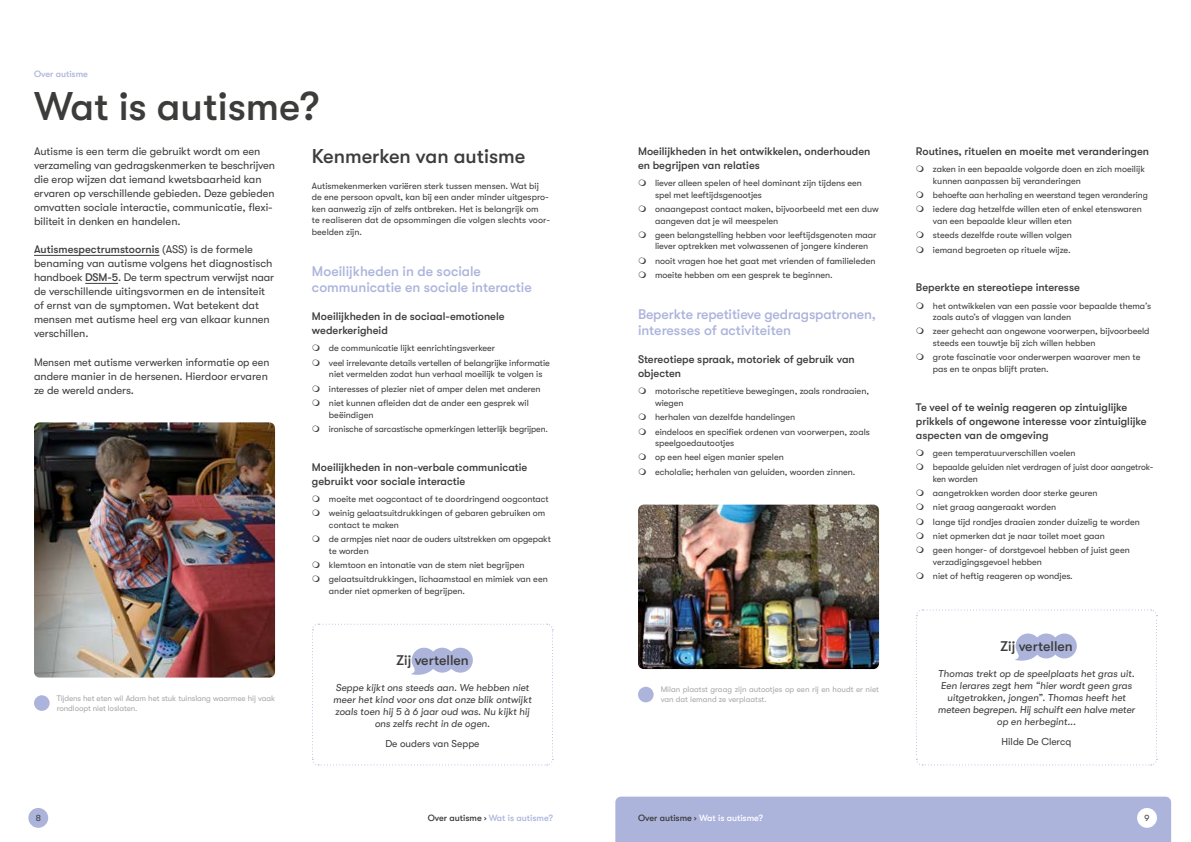
<style>
.page{position:relative;width:1191px;height:842px;background:#fff}
.page>*{position:absolute;margin:0;border:0;box-sizing:border-box;transform-origin:0 0}
.t1{font:500 40px "GT Walsheim Pro";color:#3c3c3b}
.t2{font:500 20px "GT Walsheim Pro";color:#3c3c3b}
.t3{font:500 14px/16px "GT Walsheim Pro";color:#acb4dc}
.t4{font:500 14px "GT Walsheim Pro";color:#3c3c3b}
.t5{font:11px/14px "GT Walsheim Pro";color:#3c3c3b}
.t6{font:500 11px/14px "GT Walsheim Pro";color:#3c3c3b}
.t7{font:italic 10px/12px "GT Walsheim Pro";color:#3c3c3b;text-align:center}
.t8{font:10px "GT Walsheim Pro";color:#3c3c3b}
.t9{font:9px/14.3px "GT Walsheim Pro";color:#3c3c3b}
.t10{font:500 9px "GT Walsheim Pro";color:#acb4dc}
.t11{font:500 9px "GT Walsheim Pro";color:#fff}
.t12{font:8px/10px "GT Walsheim Pro";letter-spacing:-.01em;color:#a8a8a7}
.s1{font-weight:500;color:#3f3f40}
.s2{color:#3c3c3b}
</style>
<div class="page">
<div style="left:615px;top:797px;width:556px;height:45px;background:#acb4dc"></div>
<div style="left:1137px;top:808px;width:20px;height:20px;background:#fff;border-radius:50%"></div>
<div style="left:28px;top:808px;width:20px;height:20px;background:#acb4dc;border-radius:50%"></div>
<hr style="left:34px;top:255px;width:125px;height:1px;background:#3f3f40">
<hr style="left:85px;top:283px;width:33px;height:1px;background:#3f3f40">
<div style="left:34px;top:695px;width:16px;height:16px;background:#acb4dc;border-radius:50%"></div>
<img style="left:34px;top:422px;width:241px;height:255px">
<div style="left:638px;top:687px;width:15px;height:15px;background:#acb4dc;border-radius:50%"></div>
<img style="left:638px;top:505px;width:241px;height:164px">
<svg style="left:916px;top:609px;width:241px;height:157px"></svg>
<svg style="left:312px;top:623px;width:241px;height:143px"></svg>
<p class="t10" style="left:34px;top:69px;width:55px">Over autisme</p>
<h1 class="t1" style="left:34px;top:84px;width:286px">Wat is autisme?</h1>
<p class="t5" style="left:34px;top:145px;width:242px">Autisme is een term die gebruikt wordt om een verzameling van gedragskenmerken te beschrijven die erop wijzen dat iemand kwetsbaarheid kan ervaren op verschillende gebieden. Deze gebieden omvatten sociale interactie, communicatie, flexi&shy;biliteit in denken en handelen.</p>
<p class="t5" style="left:34px;top:243px;width:242px"><span class="s1">Autismespectrumstoornis</span> (ASS) is de formele benaming van autisme volgens het diagnostisch handboek <span class="s1">DSM-5</span>. De term spectrum verwijst naar de verschillende uitingsvormen en de intensiteit of ernst van de symptomen. Wat betekent dat mensen met autisme heel erg van elkaar kunnen verschillen.</p>
<p class="t5" style="left:34px;top:355px;width:237px">Mensen met autisme verwerken informatie op een andere manier in de hersenen. Hierdoor ervaren ze de wereld anders.</p>
<h2 class="t2" style="left:312px;top:145px;width:215px">Kenmerken van autisme</h2>
<p class="t9" style="left:312px;top:180px;width:240px;line-height:11.5px">Autismekenmerken variëren sterk tussen mensen. Wat bij de ene persoon opvalt, kan bij een ander minder uitgespro&shy;ken aanwezig zijn of zelfs ontbreken. Het is belangrijk om<br>te realiseren dat de opsommingen die volgen slechts voor&shy;beelden zijn.</p>
<h3 class="t3" style="left:312px;top:263px;width:221px">Moeilijkheden in de sociale communicatie en sociale interactie</h3>
<p class="t6" style="left:312px;top:310px;width:194px">Moeilijkheden in de sociaal-emotionele wederkerigheid</p>
<p class="t9" style="left:329px;top:341px;width:222px">de communicatie lijkt eenrichtingsverkeer<br>veel irrelevante details vertellen of belangrijke informatie</p>
<p class="t9" style="left:329px;top:367px;width:215px">niet vermelden zodat hun verhaal moeilijk te volgen is interesses of plezier niet of amper delen met anderen niet kunnen afleiden dat de ander een gesprek wil</p>
<p class="t9" style="left:329px;top:407px;width:221px">beëindigen<br>ironische of sarcastische opmerkingen letterlijk begrijpen.</p>
<p class="t6" style="left:312px;top:460px;width:217px">Moeilijkheden in non-verbale communicatie gebruikt voor sociale interactie</p>
<p class="t9" style="left:329px;top:492px;width:221px">moeite met oogcontact of te doordringend oogcontact weinig gelaatsuitdrukkingen of gebaren gebruiken om</p>
<p class="t9" style="left:329px;top:517px;width:223px">contact te maken<br>de armpjes niet naar de ouders uitstrekken om opgepakt</p>
<p class="t9" style="left:329px;top:543px;width:220px">te worden<br>klemtoon en intonatie van de stem niet begrijpen gelaatsuitdrukkingen, lichaamstaal en mimiek van een</p>
<p class="t9" style="left:329px;top:583px;width:138px">ander niet opmerken of begrijpen.</p>
<p class="t6" style="left:638px;top:144px;width:234px">Moeilijkheden in het ontwikkelen, onderhouden en begrijpen van relaties</p>
<p class="t9" style="left:655px;top:177px;width:208px;line-height:11.5px">liever alleen spelen of heel dominant zijn tijdens een spel met leeftijdsgenootjes</p>
<p class="t9" style="left:655px;top:203px;width:225px;line-height:11.5px">onaangepast contact maken, bijvoorbeeld met een duw aangeven dat je wil meespelen</p>
<p class="t9" style="left:655px;top:229px;width:223px;line-height:11.5px">geen belangstelling hebben voor leeftijdsgenoten maar liever optrekken met volwassenen of jongere kinderen</p>
<p class="t9" style="left:655px;top:254px;width:222px">nooit vragen hoe het gaat met vrienden of familieleden moeite hebben om een gesprek te beginnen.</p>
<h3 class="t3" style="left:638px;top:306px;width:240px">Beperkte repetitieve gedragspatronen, interesses of activiteiten</h3>
<p class="t6" style="left:638px;top:352px;width:218px">Stereotiepe spraak, motoriek of gebruik van objecten</p>
<p class="t9" style="left:655px;top:386px;width:215px;line-height:11.5px">motorische repetitieve bewegingen, zoals rondraaien, wiegen</p>
<p class="t9" style="left:655px;top:410px;width:216px">herhalen van dezelfde handelingen<br>eindeloos en specifiek ordenen van voorwerpen, zoals</p>
<p class="t9" style="left:655px;top:436px;width:202px">speelgoedautootjes<br>op een heel eigen manier spelen<br>echolalie; herhalen van geluiden, woorden zinnen.</p>
<h3 class="t4" style="left:396px;top:652px;width:74px">Zij vertellen</h3>
<p class="t7" style="left:333px;top:681px;width:200px">Seppe kijkt ons steeds aan. We hebben niet meer het kind voor ons dat onze blik ontwijkt zoals toen hij 5 à 6 jaar oud was. Nu kijkt hij ons zelfs recht in de ogen.</p>
<p class="t8" style="left:385px;top:738px;width:96px">De ouders van Seppe</p>
<p class="t12" style="left:57px;top:693px;width:220px">Tijdens het eten wil Adam het stuk tuinslang waarmee hij vaak rondloopt niet loslaten.</p>
<p class="t12" style="left:660px;top:685px;width:220px">Milan plaatst graag zijn autootjes op een rij en houdt er niet van dat iemand ze verplaatst.</p>
<p class="t6" style="left:916px;top:144px;width:235px">Routines, rituelen en moeite met veranderingen</p>
<p class="t9" style="left:933px;top:163px;width:213px;line-height:11.5px">zaken in een bepaalde volgorde doen en zich moeilijk kunnen aanpassen bij veranderingen</p>
<p class="t9" style="left:933px;top:188px;width:216px">behoefte aan herhaling en weerstand tegen verandering iedere dag hetzelfde willen eten of enkel etenswaren</p>
<p class="t9" style="left:933px;top:214px;width:140px;text-align:justify">van een bepaalde kleur willen eten steeds dezelfde route willen volgen iemand begroeten op rituele wijze.</p>
<p class="t6" style="left:916px;top:281px;width:165px">Beperkte en stereotiepe interesse</p>
<p class="t9" style="left:933px;top:300px;width:220px;line-height:11.5px">het ontwikkelen van een passie voor bepaalde thema’s zoals auto’s of vlaggen van landen</p>
<p class="t9" style="left:933px;top:326px;width:218px;line-height:11.5px">zeer gehecht aan ongewone voorwerpen, bijvoorbeeld steeds een touwtje bij zich willen hebben</p>
<p class="t9" style="left:933px;top:352px;width:209px;line-height:11.5px">grote fascinatie voor onderwerpen waarover men te pas en te onpas blijft praten.</p>
<p class="t6" style="left:916px;top:400px;width:232px">Te veel of te weinig reageren op zintuiglijke prikkels of ongewone interesse voor zintuiglijke aspecten van de omgeving</p>
<p class="t9" style="left:933px;top:446px;width:222px">geen temperatuurverschillen voelen<br>bepaalde geluiden niet verdragen of juist door aangetrok-</p>
<p class="t9" style="left:933px;top:471px;width:208px">ken worden<br>aangetrokken worden door sterke geuren<br>niet graag aangeraakt worden<br>lange tijd rondjes draaien zonder duizelig te worden niet opmerken dat je naar toilet moet gaan<br>geen honger- of dorstgevoel hebben of juist geen</p>
<p class="t9" style="left:933px;top:555px;width:141px">verzadigingsgevoel hebben<br>niet of heftig reageren op wondjes.</p>
<h3 class="t4" style="left:1000px;top:638px;width:74px">Zij vertellen</h3>
<p class="t7" style="left:937px;top:667px;width:199px">Thomas trekt op de speelplaats het gras uit.<br>Een lerares zegt hem “hier wordt geen gras uitgetrokken, jongen”. Thomas heeft het meteen begrepen. Hij schuift een halve meter op en herbegint...</p>
<p class="t8" style="left:1001px;top:736px;width:71px">Hilde De Clercq</p>
<p class="t10" style="left:428px;top:813px;width:127px"><span class="s2">Over autisme ›</span> Wat is autisme?</p>
<p class="t11" style="left:638px;top:813px;width:127px"><span class="s2">Over autisme ›</span> Wat is autisme?</p>
<p class="t9" style="left:36px;top:811px;width:7px">8</p>
<p class="t9" style="left:1144px;top:811px;width:6px">9</p>
</div>
